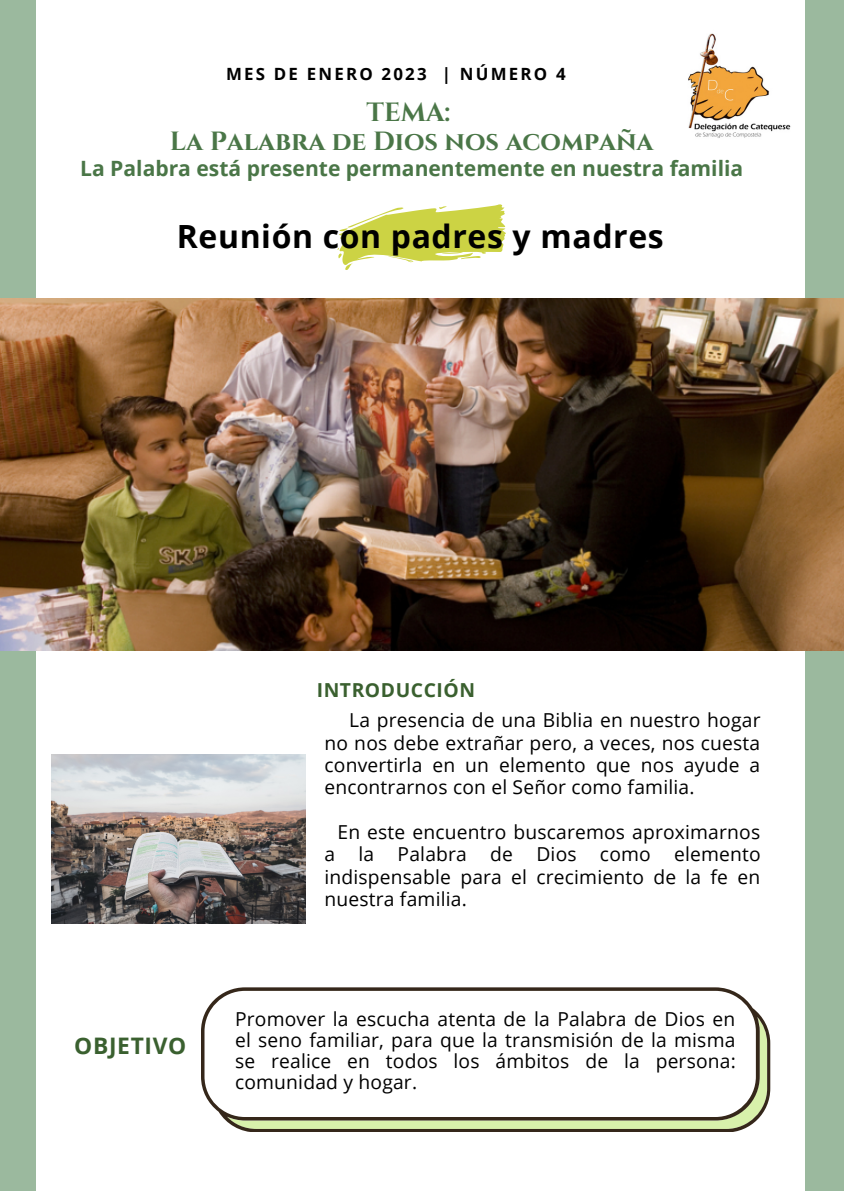
<style>
.page{position:relative;width:844px;height:1191px;background:#fff}
.page>*{position:absolute;margin:0;border:0;box-sizing:border-box;transform-origin:0 0}
.t1{font:700 32.02px "Open Sans";letter-spacing:.02em;color:#000}
.t2{font:700 26.25px/28.9px "Cinzel";color:#4a7647;text-align:center}
.t3{font:700 22.75px "Open Sans";letter-spacing:.03em;color:#3a602f}
.t4{font:700 21px "Open Sans";color:#4a7647}
.t5{font:19.25px/22.2px "Open Sans";letter-spacing:.01em;color:#000;text-align:justify}
.t6{font:700 19.25px "Open Sans";letter-spacing:.03em;color:#3a602f}
.t7{font:700 16.8px "Open Sans";letter-spacing:.13em;color:#000}
</style>
<div class="page">
<div style="left:0;top:0;width:843px;height:1190px;background:#9bb99e"></div>
<div style="left:36px;top:0;width:768px;height:1190px;background:#fff"></div>
<img style="left:0;top:299px;width:843px;height:351px">
<svg style="left:337px;top:204px;width:169px;height:66px"></svg>
<svg style="left:201px;top:987px;width:569px;height:144px"></svg>
<img style="left:688px;top:33px;width:103px;height:105px">
<img style="left:52px;top:754px;width:253px;height:169px">
<p class="t7" style="left:226px;top:62px;width:341px">MES DE ENERO 2023 | NÚMERO 4</p>
<h2 class="t2" style="left:170px;top:99px;width:485px">TEMA:<br>La Palabra de Dios nos acompaña</h2>
<p class="t4" style="left:80px;top:154px;width:664px">La Palabra está presente permanentemente en nuestra familia</p>
<h1 class="t1" style="left:177px;top:214px;width:488px">Reunión con padres y madres</h1>
<p class="t3" style="left:74px;top:1030px;width:114px">OBJETIVO</p>
<p class="t6" style="left:316px;top:676px;width:160px">INTRODUCCIÓN</p>
<p class="t5" style="left:324px;top:708px;width:437px;text-indent:25px">La presencia de una Biblia en nuestro hogar no nos debe extrañar pero, a veces, nos cuesta convertirla en un elemento que nos ayude a encontrarnos con el Señor como familia.</p>
<p class="t5" style="left:324px;top:820px;width:438px;text-indent:13px">En este encuentro buscaremos aproximarnos a la Palabra de Dios como elemento indispensable para el crecimiento de la fe en nuestra familia.</p>
<p class="t5" style="left:235px;top:1008px;width:502px;line-height:21px">Promover la escucha atenta de la Palabra de Dios en el seno familiar, para que la transmisión de la misma se realice en todos los ámbitos de la persona: comunidad y hogar.</p>
</div>
